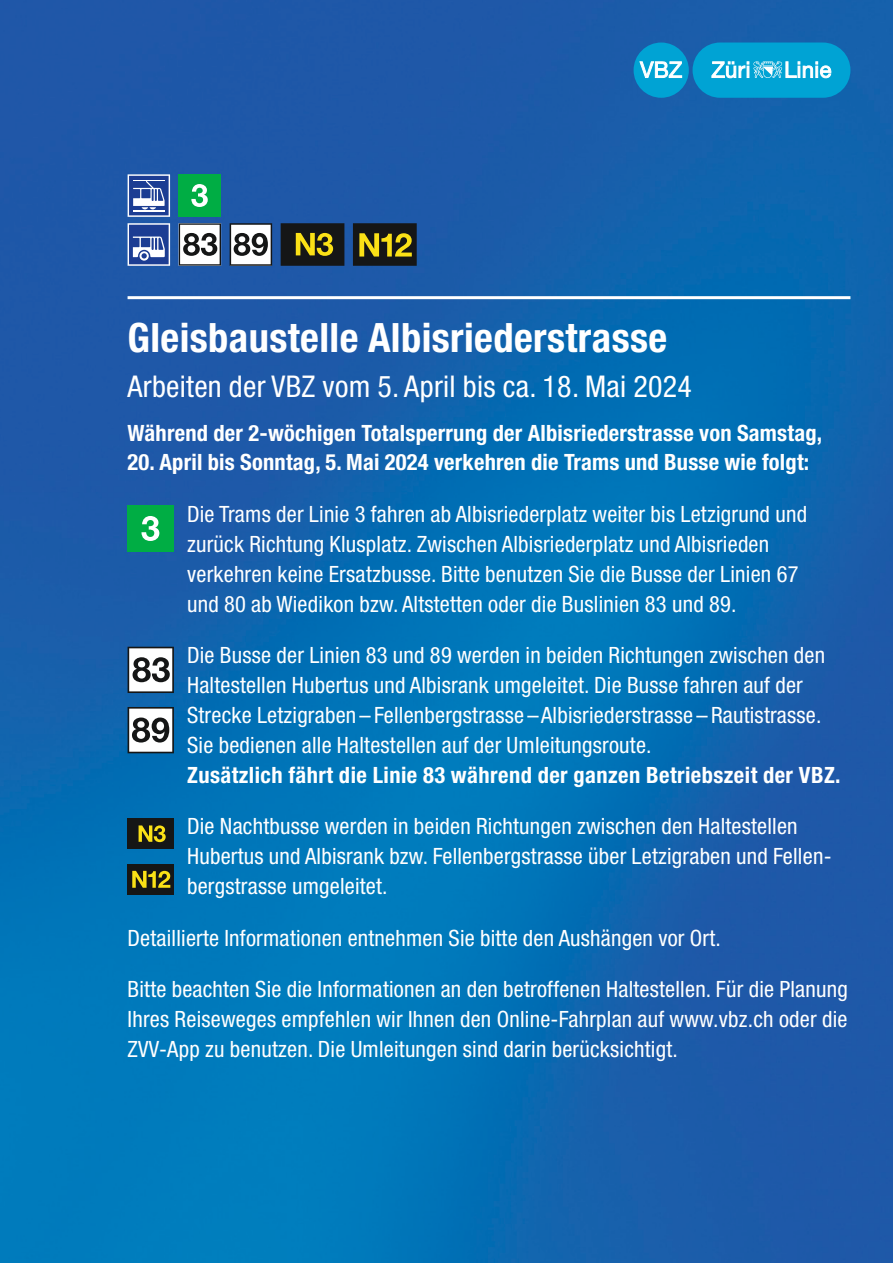
<style>
.page{position:relative;width:893px;height:1263px;background:#fff}
.page>*{position:absolute;margin:0;border:0;box-sizing:border-box;transform-origin:0 0}
.t1{font:700 condensed 40.5px "Helvetica Neue LT Std";letter-spacing:.01em;color:#fff}
.t2{font:condensed 30px "Helvetica Neue LT Std";letter-spacing:.01em;color:#fff}
.t3{font:condensed 22.5px/30px "Helvetica Neue LT Std";letter-spacing:.01em;color:#fff}
.t4{font:700 condensed 22.5px "Helvetica Neue LT Std";letter-spacing:.01em;color:#fff}
</style>
<div class="page">
<img style="left:0;top:0;width:893px;height:1263px">
<div style="left:693px;top:43px;width:157px;height:55px;background:#00a3d4;border-radius:28px"></div>
<div style="left:634px;top:43px;width:55px;height:55px;background:#00a3d4;border-radius:50%"></div>
<svg style="left:639px;top:61px;width:43px;height:17px"></svg>
<svg style="left:711px;top:61px;width:120px;height:17px"></svg>
<hr style="left:128px;top:296px;width:722px;height:3px;background:#fff">
<svg style="left:128px;top:174px;width:42px;height:43px"></svg>
<hr style="left:133px;top:210px;width:32px;height:1px;background:#fff">
<hr style="left:133px;top:180px;width:32px;height:1px;background:#fff">
<svg style="left:128px;top:223px;width:42px;height:43px"></svg>
<div style="left:179px;top:174px;width:42px;height:43px;background:#00ad44"></div>
<svg style="left:191px;top:184px;width:17px;height:23px"></svg>
<svg style="left:179px;top:223px;width:42px;height:43px"></svg>
<svg style="left:230px;top:223px;width:42px;height:43px"></svg>
<svg style="left:281px;top:223px;width:63px;height:43px;background:#3d3a17"></svg>
<svg style="left:353px;top:223px;width:64px;height:43px;background:#4b4618"></svg>
<svg style="left:128px;top:707px;width:46px;height:46px"></svg>
<div style="left:128px;top:863px;width:46px;height:31px;background:#151616"></div>
<svg style="left:132px;top:871px;width:38px;height:17px"></svg>
<div style="left:128px;top:505px;width:46px;height:47px;background:#00ad44"></div>
<svg style="left:141px;top:516px;width:18px;height:25px"></svg>
<svg style="left:128px;top:647px;width:46px;height:46px"></svg>
<div style="left:128px;top:818px;width:46px;height:31px;background:#151616"></div>
<svg style="left:139px;top:825px;width:27px;height:17px"></svg>
<h1 class="t1" style="left:128px;top:313px;width:541px">Gleisbaustelle Albisriederstrasse</h1>
<h2 class="t2" style="left:128px;top:369px;width:566px">Arbeiten der VBZ vom 5. April bis ca. 18. Mai 2024</h2>
<p class="t4" style="left:128px;top:419px;width:696px">Während der 2-wöchigen Totalsperrung der Albisriederstrasse von Samstag,</p>
<p class="t4" style="left:128px;top:449px;width:683px">20. April bis Sonntag, 5. Mai 2024 verkehren die Trams und Busse wie folgt:</p>
<p class="t3" style="left:187px;top:499px;width:621px">Die Trams der Linie 3 fahren ab Albisriederplatz weiter bis Letzigrund und zurück Richtung Klusplatz. Zwischen Albisriederplatz und Albisrieden verkehren keine Ersatzbusse. Bitte benutzen Sie die Busse der Linien 67 und 80 ab Wiedikon bzw. Altstetten oder die Buslinien 83 und 89.</p>
<p class="t3" style="left:187px;top:640px;width:640px">Die Busse der Linien 83 und 89 werden in beiden Richtungen zwischen den Haltestellen Hubertus und Albisrank umgeleitet. Die Busse fahren auf der Strecke Letzigraben – Fellenbergstrasse –Albisriederstrasse – Rautistrasse.<br>Sie bedienen alle Haltestellen auf der Umleitungsroute.</p>
<p class="t4" style="left:187px;top:761px;width:655px">Zusätzlich fährt die Linie 83 während der ganzen Betriebszeit der VBZ.</p>
<p class="t3" style="left:187px;top:811px;width:646px">Die Nachtbusse werden in beiden Richtungen zwischen den Haltestellen<br>Hubertus und Albisrank bzw. Fellenbergstrasse über Letzigraben und Fellen&shy;bergstrasse umgeleitet.</p>
<p class="t3" style="left:128px;top:922px;width:595px">Detaillierte Informationen entnehmen Sie bitte den Aushängen vor Ort.</p>
<p class="t3" style="left:128px;top:974px;width:722px;text-align:justify">Bitte beachten Sie die Informationen an den betroffenen Haltestellen. Für die Planung Ihres Reiseweges empfehlen wir Ihnen den Online-Fahrplan auf www.vbz.ch oder die ZVV-App zu benutzen. Die Umleitungen sind darin berücksichtigt.</p>
</div>
